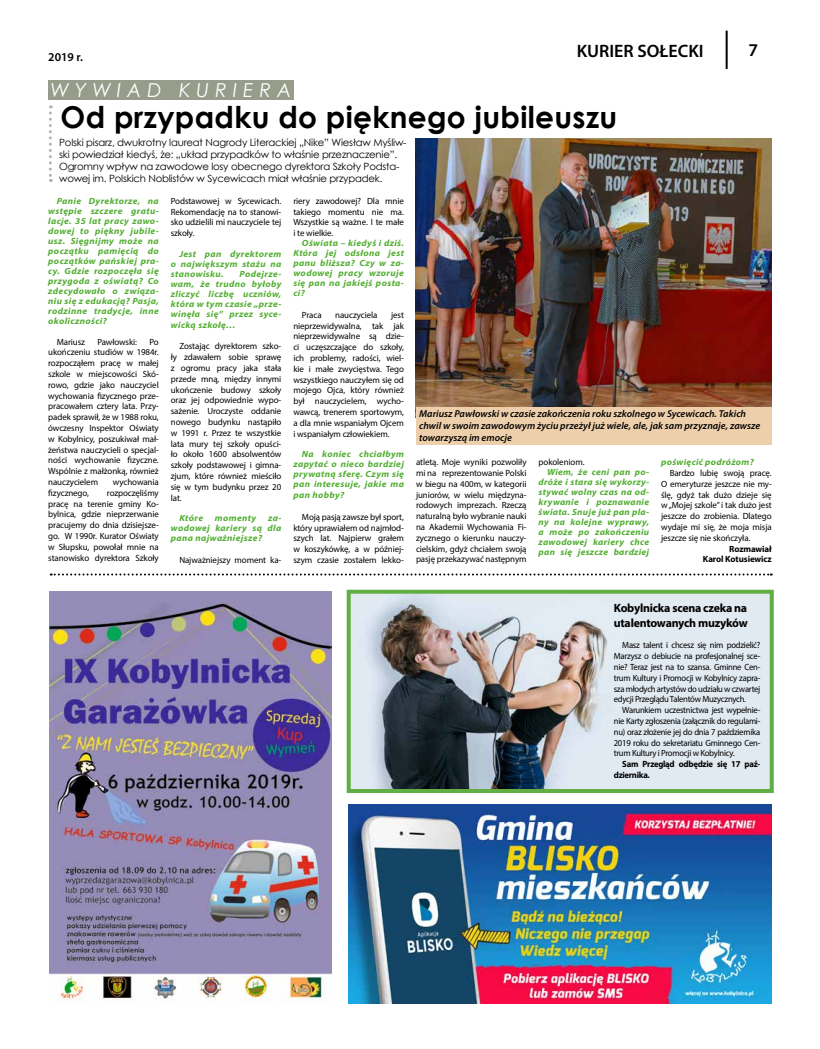
<style>
.page{position:relative;width:820px;height:1049px;background:#fff}
.page>*{position:absolute;margin:0;border:0;box-sizing:border-box;transform-origin:0 0}
.t1{font:700 30.1px "Century Gothic";letter-spacing:.01em;color:#000}
.t2{font:italic 19.3px "Century Gothic";letter-spacing:.31em;color:#fff}
.t3{font:600 18px "Myriad Pro";color:#000}
.t4{font:700 12px/14.4px "Myriad Pro";letter-spacing:-.02em;color:#000}
.t5{font:600 12px "Myriad Pro";color:#000}
.t6{font:10px/12px "Century Gothic";letter-spacing:-.02em;color:#000}
.t7{font:italic 600 10px/12px "Myriad Pro";letter-spacing:.005em;color:#000}
.t8{font:9px/10.8px "Myriad Pro";letter-spacing:-.01em;color:#000;text-align:justify}
.t9{font:italic 700 9px/10px "Myriad Pro";letter-spacing:.04em;color:#52ae32;text-align:justify;scale:1.05 1}
.t10{font:9px/10.8px "Myriad Pro";letter-spacing:-.01em;color:#000;text-align:justify;scale:.96 1}
.t11{font:700 9px/10.8px "Myriad Pro";letter-spacing:-.025em;color:#000;scale:.96 1}
.t12{font:700 9px/10.8px "Myriad Pro";letter-spacing:-.025em;color:#000;text-align:right}
</style>
<div class="page">
<hr style="left:725px;top:31px;width:2px;height:38px;background:#000">
<div style="left:48px;top:81px;width:245px;height:19px;background:#979d8a"></div>
<svg style="left:49px;top:105px;width:3px;height:77px"></svg>
<img style="left:415px;top:138px;width:356px;height:280px">
<div style="left:416px;top:407px;width:355px;height:37px;background:#eecfab"></div>
<svg style="left:51px;top:573px;width:720px;height:2px"></svg>
<img style="left:50px;top:592px;width:282px;height:411px">
<img style="left:348px;top:804px;width:423px;height:199px">
<img style="left:351px;top:595px;width:417px;height:193px">
<div style="left:346px;top:590px;width:427px;height:203px;border:4px solid #61ae45"></div>
<h3 class="t5" style="left:48px;top:50px;width:36px">2019 r.</h3>
<h2 class="t2" style="left:50px;top:77px;width:242px">WYWIAD KURIERA</h2>
<h3 class="t3" style="left:576px;top:39px;width:128px">KURIER SOŁECKI</h3>
<h3 class="t3" style="left:748px;top:39px;width:11px">7</h3>
<h1 class="t1" style="left:60px;top:94px;width:558px">Od przypadku do pięknego jubileuszu</h1>
<p class="t6" style="left:59px;top:136px;width:349px">Polski pisarz, dwukrotny laureat Nagrody Literackiej „Nike” Wiesław Myśliw&shy;ski powiedział kiedyś, że: „układ przypadków to właśnie przeznaczenie”.<br>Ogromny wpływ na zawodowe losy obecnego dyrektora Szkoły Podsta&shy;wowej im. Polskich Noblistów w Sycewicach miał właśnie przypadek.</p>
<p class="t9" style="left:48px;top:195px;width:107px;text-indent:9px">Panie Dyrektorze, na wstępie szczere gratu&shy;lacje. 35 lat pracy zawo&shy;dowej to piękny jubile&shy;usz. Sięgnijmy może na początku pamięcią do początków pańskiej pra&shy;cy. Gdzie rozpoczęła się przygoda z oświatą? Co zdecydowało o związa&shy;niu się z edukacją? Pasja, rodzinne tradycje, inne okoliczności?</p>
<p class="t8" style="left:57px;top:336px;width:30px">Mariusz</p>
<p class="t8" style="left:97px;top:336px;width:41px">Pawłowski:</p>
<p class="t8" style="left:48px;top:336px;width:112px;text-indent:101px">Po ukończeniu studiów w 1984r. rozpocząłem pracę w małej szkole w miejscowości Skó&shy;rowo, gdzie jako nauczyciel wychowania fizycznego prze&shy;pracowałem cztery lata. Przy&shy;padek sprawił, że w 1988 roku, ówczesny Inspektor Oświaty w Kobylnicy, poszukiwał mał&shy;żeństwa nauczycieli o specjal&shy;ności wychowanie fizyczne.<br>Wspólnie z małżonką, również nauczycielem</p>
<p class="t8" style="left:113px;top:476px;width:47px">wychowania</p>
<p class="t8" style="left:48px;top:487px;width:42px">fizycznego,</p>
<p class="t8" style="left:48px;top:487px;width:112px;text-indent:59px">rozpoczęliśmy pracę na terenie gminy Ko&shy;bylnica, gdzie nieprzerwanie pracujemy do dnia dzisiejsze&shy;go. W 1990r. Kurator Oświaty w Słupsku, powołał mnie na stanowisko dyrektora Szkoły</p>
<p class="t8" style="left:171px;top:195px;width:112px">Podstawowej w Sycewicach.<br>Rekomendację na to stanowi&shy;sko udzielili mi nauczyciele tej szkoły.</p>
<p class="t9" style="left:171px;top:249px;width:107px;text-indent:9px">Jest pan dyrektorem o największym stażu na stanowisku.</p>
<p class="t9" style="left:171px;top:269px;width:107px;text-indent:69px">Podejrze&shy;wam, że trudno byłoby zliczyć liczbę uczniów, która w tym czasie „prze&shy;winęła się” przez syce&shy;wicką szkołę…</p>
<p class="t8" style="left:171px;top:341px;width:112px;text-indent:9px">Zostając dyrektorem szko&shy;ły zdawałem sobie sprawę z ogromu pracy jaka stała przede mną, między innymi ukończenie budowy szkoły oraz jej odpowiednie wypo&shy;sażenie. Uroczyste oddanie nowego budynku nastąpiło w 1991 r. Przez te wszystkie lata mury tej szkoły opuści&shy;ło około 1600 absolwentów szkoły podstawowej i gimna&shy;zjum, które również mieściło się w tym budynku przez 20 lat.</p>
<p class="t9" style="left:179px;top:513px;width:24px">Które</p>
<p class="t9" style="left:215px;top:513px;width:41px">momenty</p>
<p class="t9" style="left:171px;top:513px;width:107px;text-indent:97px">za&shy;wodowej kariery są dla pana najważniejsze?</p>
<p class="t8" style="left:179px;top:554px;width:103px">Najważniejszy moment ka-</p>
<p class="t8" style="left:293px;top:195px;width:112px">riery zawodowej? Dla mnie takiego momentu nie ma.<br>Wszystkie są ważne. I te małe i te wielkie.</p>
<p class="t9" style="left:293px;top:238px;width:107px;text-indent:9px">Oświata – kiedyś i dziś.<br>Która jej odsłona jest panu bliższa? Czy w za&shy;wodowej pracy wzoruje się pan na jakiejś posta&shy;ci?</p>
<p class="t8" style="left:302px;top:309px;width:21px">Praca</p>
<p class="t8" style="left:335px;top:309px;width:44px">nauczyciela</p>
<p class="t8" style="left:293px;top:309px;width:112px;text-indent:98px">jest nieprzewidywalna, tak jak nieprzewidywalne są dzie&shy;ci uczęszczające do szkoły, ich problemy, radości, wiel&shy;kie i małe zwycięstwa. Tego wszystkiego nauczyłem się od mojego Ojca, który również był nauczycielem, wycho&shy;wawcą, trenerem sportowym, a dla mnie wspaniałym Ojcem i wspaniałym człowiekiem.</p>
<p class="t9" style="left:293px;top:449px;width:107px;text-indent:9px">Na koniec chciałbym zapytać o nieco bardziej prywatną sferę. Czym się pan interesuje, jakie ma pan hobby?</p>
<p class="t8" style="left:293px;top:511px;width:112px;text-indent:9px">Moją pasją zawsze był sport, który uprawiałem od najmłod&shy;szych lat. Najpierw grałem w koszykówkę, a w później&shy;szym czasie zostałem lekko-</p>
<p class="t7" style="left:419px;top:408px;width:342px">Mariusz Pawłowski w czasie zakończenia roku szkolnego w Sycewicach. Takich chwil w swoim zawodowym życiu przeżył już wiele, ale, jak sam przyznaje, zawsze towarzyszą im emocje</p>
<p class="t8" style="left:416px;top:457px;width:112px">atletą. Moje wyniki pozwoliły mi na reprezentowanie Polski w biegu na 400m, w kategorii juniorów, w wielu międzyna&shy;rodowych imprezach. Rzeczą naturalną było wybranie nauki na Akademii Wychowania Fi&shy;zycznego o kierunku nauczy&shy;cielskim, gdyż chciałem swoją pasję przekazywać następnym</p>
<p class="t8" style="left:538px;top:457px;width:47px">pokoleniom.</p>
<p class="t9" style="left:538px;top:467px;width:107px;text-indent:9px">Wiem, że ceni pan po&shy;dróże i stara się wykorzy&shy;stywać wolny czas na od&shy;krywanie i poznawanie świata. Snuje już pan pla&shy;ny na kolejne wyprawy, a może po zakończeniu zawodowej kariery chce pan się jeszcze bardziej</p>
<p class="t9" style="left:661px;top:457px;width:90px">poświęcić podróżom?</p>
<p class="t8" style="left:661px;top:467px;width:112px;text-indent:9px">Bardzo lubię swoją pracę.<br>O emeryturze jeszcze nie my&shy;ślę, gdyż tak dużo dzieje się w „Mojej szkole” i tak dużo jest jeszcze do zrobienia. Dlatego wydaje mi się, że moja misja jeszcze się nie skończyła.</p>
<p class="t12" style="left:702px;top:543px;width:70px">Rozmawiał<br>Karol Kotusiewicz</p>
<h3 class="t4" style="left:613px;top:601px;width:135px">Kobylnicka scena czeka na utalentowanych muzyków</h3>
<p class="t10" style="left:613px;top:640px;width:154px;text-indent:9px">Masz talent i chcesz się nim podzielić?<br>Marzysz o debiucie na profesjonalnej sce&shy;nie? Teraz jest na to szansa. Gminne Cen&shy;trum Kultury i Promocji w Kobylnicy zapra&shy;sza młodych artystów do udziału w czwartej edycji Przeglądu Talentów Muzycznych.</p>
<p class="t10" style="left:613px;top:705px;width:154px;text-indent:9px">Warunkiem uczestnictwa jest wypełnie&shy;nie Karty zgłoszenia (załącznik do regulami&shy;nu) oraz złożenie jej do dnia 7 października 2019 roku do sekretariatu Gminnego Cen&shy;trum Kultury i Promocji w Kobylnicy.</p>
<p class="t11" style="left:613px;top:758px;width:154px;text-indent:9px">Sam Przegląd odbędzie się 17 paź&shy;dziernika.</p>
</div>
